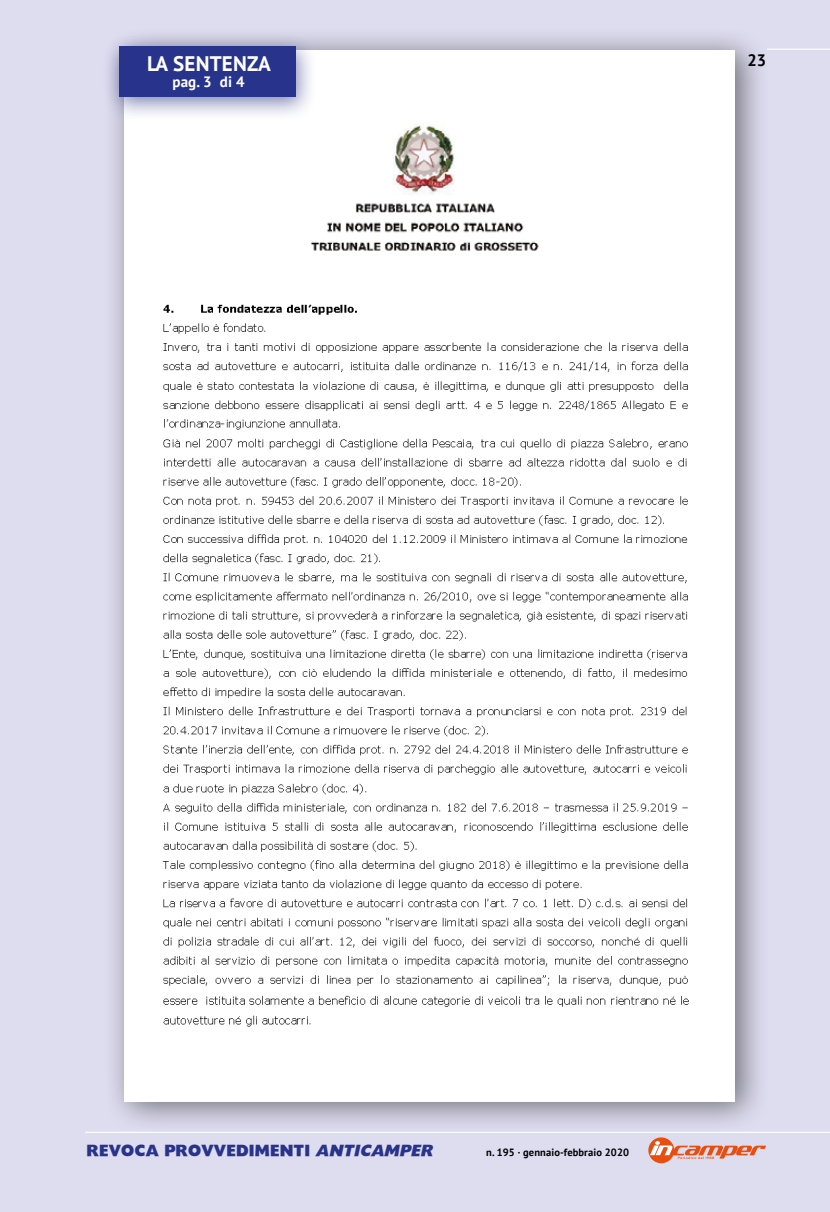
<style>
.page{position:relative;width:830px;height:1212px;background:#fff}
.page>*{position:absolute;margin:0;border:0;box-sizing:border-box;transform-origin:0 0}
.t1{font:700 21px "PT Sans";letter-spacing:.01em;color:#fff}
.t2{font:700 16.5px "PT Sans";color:#000}
.t3{font:15px "Headline NEWS";letter-spacing:-.025em;color:#28348b}
.t4{font:700 15px "PT Sans";color:#fff}
.t5{font:700 10.5px "PT Sans";letter-spacing:.01em;color:#000}
.s1{font-style:italic}
</style>
<div class="page">
<div style="left:0;top:0;width:829px;height:1212px;background:#dedcef"></div>
<hr style="left:766px;top:49px;width:63px;height:1px;background:#fff">
<hr style="left:85px;top:1132px;width:744px;height:1px;background:#fff">
<svg style="left:648px;top:1137px;width:26px;height:26px"></svg>
<svg style="left:649px;top:1141px;width:116px;height:19px"></svg>
<div style="left:103px;top:26px;width:667px;height:1108px;background:#000;opacity:.5"></div>
<div style="left:124px;top:50px;width:611px;height:1051px;background:#fff"></div>
<div style="left:103px;top:34px;width:213px;height:87px;background:#283583;opacity:.6"></div>
<div style="left:119px;top:47px;width:176px;height:50px;background:#28348b"></div>
<img style="left:162px;top:304px;width:526px;height:682px">
<img style="left:163px;top:995px;width:526px;height:32px">
<img style="left:295px;top:119px;width:244px;height:132px">
<h1 class="t1" style="left:147px;top:49px;width:125px">LA SENTENZA</h1>
<p class="t2" style="left:747px;top:50px;width:20px">23</p>
<p class="t4" style="left:172px;top:72px;width:74px">pag. 3 di 4</p>
<p class="t3" style="left:86px;top:1144px;width:351px">REVOCA PROVVEDIMENTI <span class="s1">ANTICAMPER</span></p>
<p class="t5" style="left:486px;top:1145px;width:144px">n. 195 · gennaio-febbraio 2020</p>
</div>
